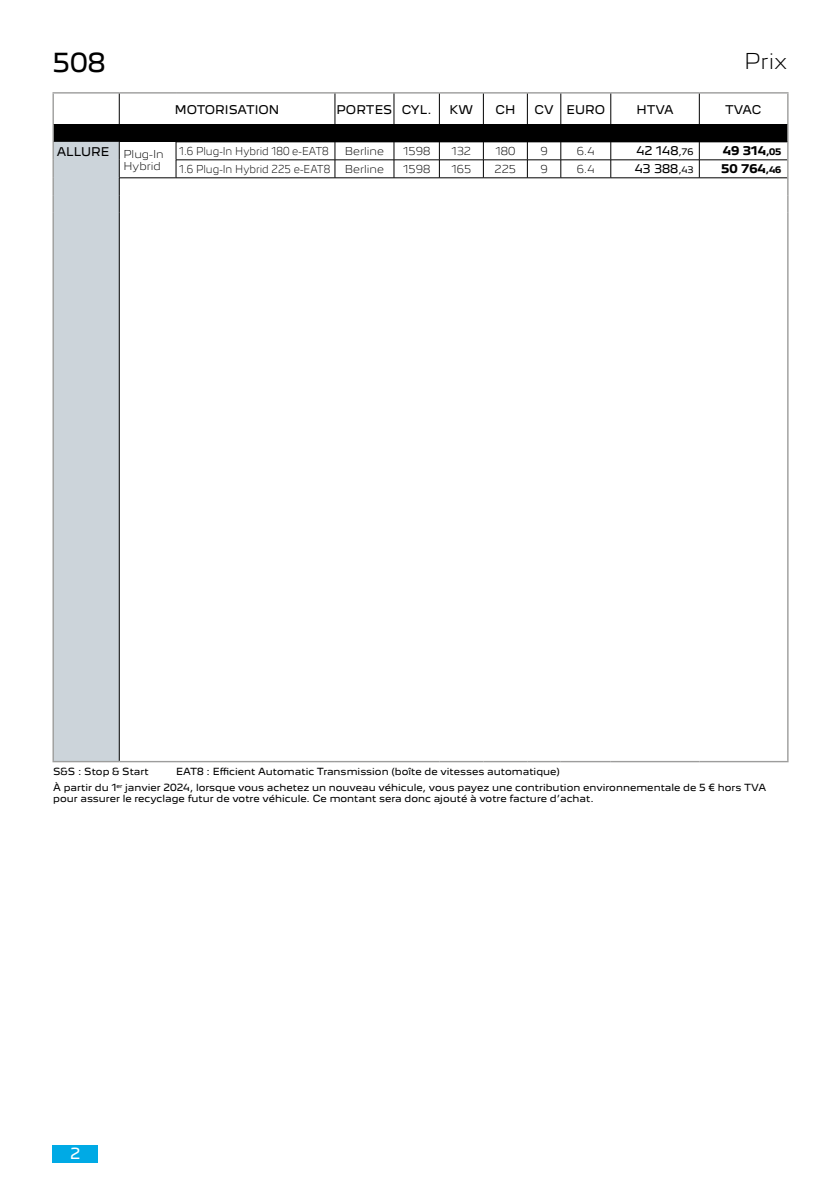
<style>
.page{position:relative;width:840px;height:1191px;background:#fff}
.page>*{position:absolute;margin:0;border:0;box-sizing:border-box;transform-origin:0 0}
.t1{font:24px "Peugeot New";color:#000}
.t2{font:300 20px "Peugeot New";color:#000}
.t3{font:14px "Peugeot New";color:#fff}
.t4{font:11px "Peugeot New";color:#000}
.t5{font:700 11px "Peugeot New";color:#000}
.t6{font:300 10px/12px "Peugeot New";color:#000}
.t7{font:300 10px "Peugeot New";color:#000;scale:.9 1}
.t8{font:9px/16.6px "Peugeot New";color:#000}
.s1{font-size:8.2px}
</style>
<div class="page">
<div style="left:52px;top:1145px;width:46px;height:17px;background:#00aae5"></div>
<div style="left:54px;top:213px;width:65px;height:548px;background:#ccd4da"></div>
<hr style="left:119px;top:213px;width:1px;height:548px;background:#000">
<hr style="left:52px;top:92px;width:67px;height:2px;background:#9d9d9c">
<hr style="left:119px;top:92px;width:57px;height:2px;background:#9d9d9c">
<hr style="left:176px;top:92px;width:159px;height:2px;background:#9d9d9c">
<hr style="left:335px;top:92px;width:59px;height:2px;background:#9d9d9c">
<hr style="left:394px;top:92px;width:45px;height:2px;background:#9d9d9c">
<hr style="left:439px;top:92px;width:44px;height:2px;background:#9d9d9c">
<hr style="left:483px;top:92px;width:44px;height:2px;background:#9d9d9c">
<hr style="left:527px;top:92px;width:33px;height:2px;background:#9d9d9c">
<hr style="left:560px;top:92px;width:50px;height:2px;background:#9d9d9c">
<hr style="left:610px;top:92px;width:89px;height:2px;background:#9d9d9c">
<hr style="left:699px;top:92px;width:89px;height:2px;background:#9d9d9c">
<hr style="left:52px;top:213px;width:2px;height:548px;background:#9d9d9c">
<hr style="left:786px;top:213px;width:2px;height:548px;background:#9d9d9c">
<hr style="left:52px;top:761px;width:67px;height:1px;background:#9d9d9c">
<hr style="left:119px;top:761px;width:57px;height:1px;background:#9d9d9c">
<hr style="left:176px;top:761px;width:159px;height:1px;background:#9d9d9c">
<hr style="left:335px;top:761px;width:59px;height:1px;background:#9d9d9c">
<hr style="left:394px;top:761px;width:45px;height:1px;background:#9d9d9c">
<hr style="left:439px;top:761px;width:44px;height:1px;background:#9d9d9c">
<hr style="left:483px;top:761px;width:44px;height:1px;background:#9d9d9c">
<hr style="left:527px;top:761px;width:33px;height:1px;background:#9d9d9c">
<hr style="left:560px;top:761px;width:50px;height:1px;background:#9d9d9c">
<hr style="left:610px;top:761px;width:89px;height:1px;background:#9d9d9c">
<hr style="left:699px;top:761px;width:89px;height:1px;background:#9d9d9c">
<svg style="left:52px;top:93px;width:736px;height:120px"></svg>
<hr style="left:176px;top:177px;width:159px;height:1px;background:#000">
<hr style="left:335px;top:177px;width:59px;height:1px;background:#000">
<hr style="left:394px;top:177px;width:45px;height:1px;background:#000">
<hr style="left:439px;top:177px;width:44px;height:1px;background:#000">
<hr style="left:483px;top:177px;width:44px;height:1px;background:#000">
<hr style="left:527px;top:177px;width:33px;height:1px;background:#000">
<hr style="left:560px;top:177px;width:50px;height:1px;background:#000">
<hr style="left:610px;top:177px;width:89px;height:1px;background:#000">
<hr style="left:699px;top:177px;width:87px;height:1px;background:#000">
<hr style="left:119px;top:94px;width:1px;height:31px;background:#000">
<hr style="left:334px;top:94px;width:1px;height:31px;background:#000">
<hr style="left:393px;top:94px;width:1px;height:31px;background:#000">
<hr style="left:439px;top:94px;width:1px;height:31px;background:#000">
<hr style="left:483px;top:94px;width:1px;height:31px;background:#000">
<hr style="left:526px;top:94px;width:1px;height:31px;background:#000">
<hr style="left:560px;top:94px;width:1px;height:31px;background:#000">
<hr style="left:610px;top:94px;width:1px;height:31px;background:#000">
<hr style="left:698px;top:94px;width:1px;height:31px;background:#000">
<h1 class="t1" style="left:52px;top:42px;width:54px">508</h1>
<h2 class="t2" style="left:743px;top:44px;width:45px">Prix</h2>
<p class="t4" style="left:175px;top:100px;width:106px">MOTORISATION</p>
<p class="t4" style="left:336px;top:100px;width:97px">PORTES CYL.</p>
<p class="t4" style="left:449px;top:100px;width:25px">KW</p>
<p class="t4" style="left:495px;top:100px;width:21px">CH</p>
<p class="t4" style="left:534px;top:100px;width:72px">CV EURO</p>
<p class="t4" style="left:636px;top:100px;width:39px">HTVA</p>
<p class="t4" style="left:724px;top:100px;width:38px">TVAC</p>
<p class="t4" style="left:57px;top:143px;width:54px">ALLURE</p>
<p class="t6" style="left:123px;top:147px;width:42px">Plug-In<br>Hybrid</p>
<p class="t7" style="left:179px;top:143px;width:168px">1.6 Plug-In Hybrid 180 e-EAT8</p>
<p class="t6" style="left:344px;top:144px;width:41px">Berline</p>
<p class="t6" style="left:403px;top:144px;width:29px">1598</p>
<p class="t6" style="left:451px;top:144px;width:21px">132</p>
<p class="t6" style="left:495px;top:144px;width:21px">180</p>
<p class="t6" style="left:540px;top:144px;width:9px">9</p>
<p class="t6" style="left:576px;top:144px;width:19px">6.4</p>
<p class="t4" style="left:636px;top:142px;width:58px">42 148<span class="s1">,76</span></p>
<p class="t5" style="left:722px;top:142px;width:60px">49 314<span class="s1">,05</span></p>
<p class="t7" style="left:179px;top:161px;width:169px">1.6 Plug-In Hybrid 225 e-EAT8</p>
<p class="t6" style="left:344px;top:162px;width:41px">Berline</p>
<p class="t6" style="left:403px;top:162px;width:29px">1598</p>
<p class="t6" style="left:451px;top:162px;width:21px">165</p>
<p class="t6" style="left:494px;top:162px;width:23px">225</p>
<p class="t6" style="left:540px;top:162px;width:9px">9</p>
<p class="t6" style="left:576px;top:162px;width:19px">6.4</p>
<p class="t4" style="left:634px;top:160px;width:60px">43 388<span class="s1">,43</span></p>
<p class="t5" style="left:720px;top:160px;width:62px">50 764<span class="s1">,46</span></p>
<p class="t8" style="left:53px;top:762px;width:714px;text-indent:123px">EAT8 : Efficient Automatic Transmission (boîte de vitesses automatique)<br>À partir du 1<sup>er</sup> janvier 2024, lorsque vous achetez un nouveau véhicule, vous payez une contribution environnementale de 5 € hors TVA</p>
<p class="t8" style="left:53px;top:789px;width:542px">pour assurer le recyclage futur de votre véhicule. Ce montant sera donc ajouté à votre facture d’achat.</p>
<p class="t8" style="left:53px;top:762px;width:97px">S&amp;S : Stop &amp; Start</p>
<h3 class="t3" style="left:70px;top:1142px;width:12px">2</h3>
</div>
